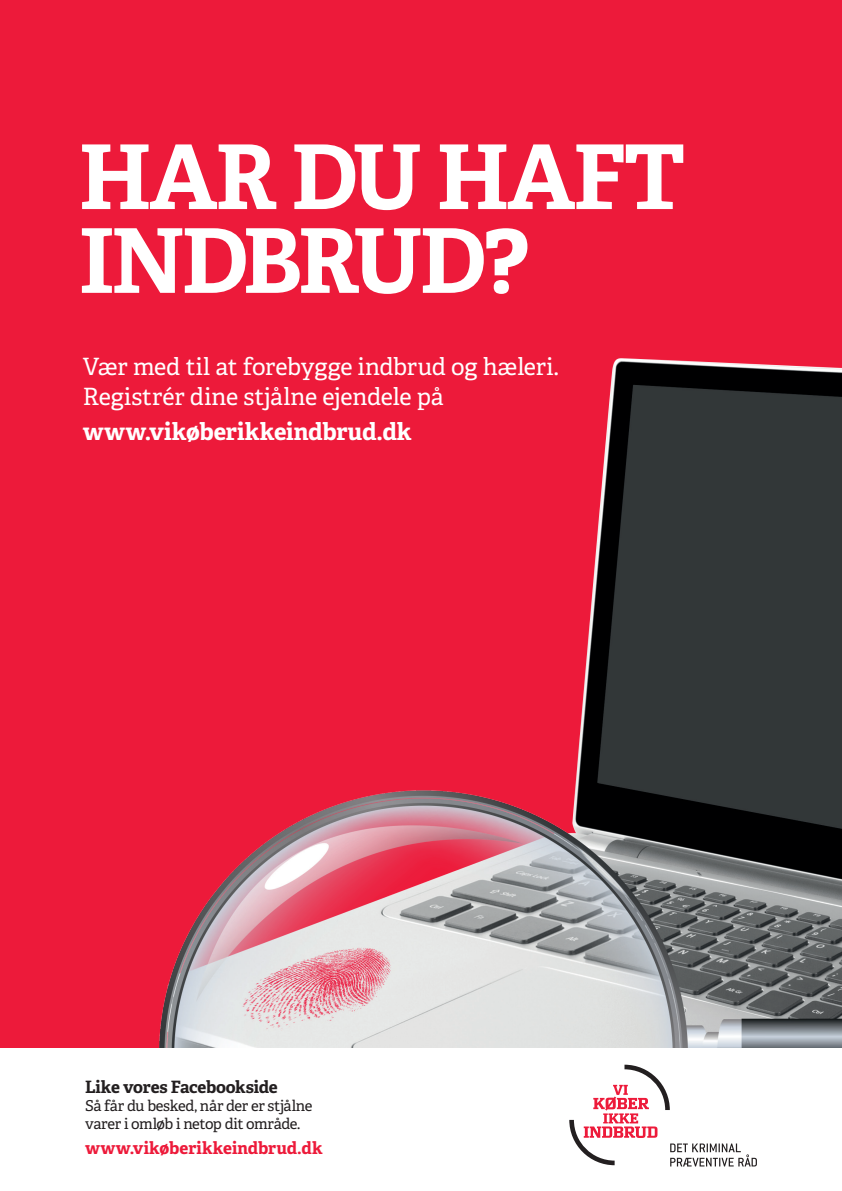
<style>
.page{position:relative;width:842px;height:1191px;background:#fff}
.page>*{position:absolute;margin:0;border:0;box-sizing:border-box;transform-origin:0 0}
.t1{font:700 89.2px/83.8px "Adelle";letter-spacing:-.035em;color:#fff}
.t2{font:23.8px/30px "Adelle";letter-spacing:-.01em;color:#fff}
.t3{font:700 23.8px "Adelle";letter-spacing:-.005em;color:#fff}
.t4{font:700 17px "Adelle";color:#ed1a3a}
.t5{font:700 17px "Adelle";letter-spacing:-.02em;color:#231f20}
.t6{font:15px/17.6px "Adelle";letter-spacing:-.025em;color:#231f20}
</style>
<div class="page">
<div style="left:0;top:0;width:842px;height:1048px;background:#ed1a3a"></div>
<img style="left:159px;top:358px;width:683px;height:690px">
<svg style="left:569px;top:1064px;width:188px;height:102px"></svg>
<h1 class="t1" style="left:79px;top:136px;width:608px">HAR DU HAFT<br>INDBRUD?</h1>
<p class="t2" style="left:83px;top:351px;width:477px">Vær med til at forebygge indbrud og hæleri.<br>Registrér dine stjålne ejendele på</p>
<p class="t3" style="left:83px;top:417px;width:330px">www.vikøberikkeindbrud.dk</p>
<p class="t5" style="left:85px;top:1076px;width:194px">Like vores Facebookside</p>
<p class="t6" style="left:85px;top:1097px;width:229px">Så får du besked, når der er stjålne varer i omløb i netop dit område.</p>
<p class="t4" style="left:85px;top:1137px;width:239px">www.vikøberikkeindbrud.dk</p>
</div>
